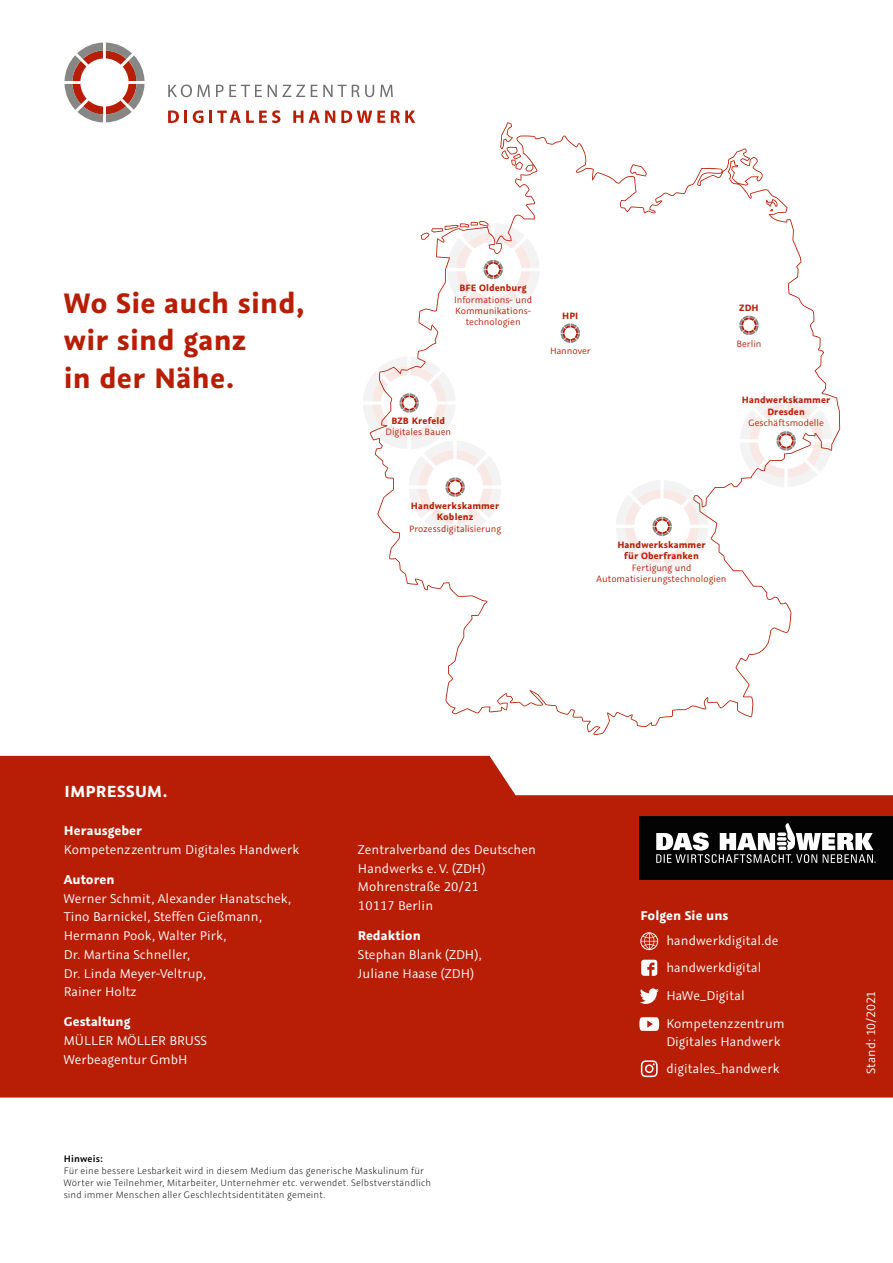
<style>
.page{position:relative;width:893px;height:1263px;background:#fff}
.page>*{position:absolute;margin:0;border:0;box-sizing:border-box;transform-origin:0 0}
.t1{font:700 31.5px/37.8px "Graublau Sans";letter-spacing:.01em;color:#b81e06}
.t2{font:700 18px "Graublau Sans";letter-spacing:.02em;color:#fff}
.t3{font:14.25px/18.8px "Graublau Sans";letter-spacing:.005em;color:#fff}
.t4{font:700 14.25px "Graublau Sans";letter-spacing:.005em;color:#fff}
.t5{font:13.5px "Graublau Sans";color:#fff}
.t6{font:300 10.5px/12px "Graublau Sans";letter-spacing:.015em;color:#000}
.t7{font:600 10.5px "Graublau Sans";letter-spacing:.015em;color:#000}
.t8{font:10.35px/11.4px "Graublau Sans";color:#b81e06;text-align:center}
.t9{font:700 10.35px/11.4px "Graublau Sans";letter-spacing:.01em;color:#b81e06;text-align:center}
</style>
<div class="page">
<svg style="left:168px;top:85px;width:42px;height:12px"></svg>
<svg style="left:216px;top:85px;width:46px;height:12px"></svg>
<svg style="left:268px;top:85px;width:37px;height:12px"></svg>
<svg style="left:311px;top:85px;width:63px;height:12px"></svg>
<svg style="left:380px;top:85px;width:13px;height:12px"></svg>
<svg style="left:168px;top:110px;width:19px;height:13px"></svg>
<svg style="left:193px;top:110px;width:87px;height:13px"></svg>
<svg style="left:293px;top:111px;width:10px;height:12px"></svg>
<svg style="left:309px;top:111px;width:26px;height:12px"></svg>
<svg style="left:341px;top:110px;width:44px;height:13px"></svg>
<svg style="left:391px;top:110px;width:24px;height:12px"></svg>
<svg style="left:65px;top:43px;width:80px;height:79px"></svg>
<div style="left:0;top:756px;width:893px;height:341px;background:#b81e06"></div>
<svg style="left:640px;top:988px;width:19px;height:16px"></svg>
<svg style="left:641px;top:960px;width:16px;height:16px"></svg>
<svg style="left:639px;top:1017px;width:20px;height:14px"></svg>
<svg style="left:640px;top:932px;width:18px;height:18px"></svg>
<svg style="left:641px;top:1060px;width:17px;height:17px"></svg>
<svg style="left:369px;top:122px;width:471px;height:613px"></svg>
<svg style="left:561px;top:323px;width:19px;height:20px"></svg>
<svg style="left:739px;top:316px;width:20px;height:19px"></svg>
<svg style="left:363px;top:357px;width:138px;height:176px"></svg>
<svg style="left:616px;top:480px;width:92px;height:93px"></svg>
<svg style="left:740px;top:395px;width:92px;height:92px"></svg>
<svg style="left:447px;top:223px;width:93px;height:93px"></svg>
<div style="left:639px;top:816px;width:253px;height:64px;background:#030304"></div>
<svg style="left:656px;top:823px;width:219px;height:40px"></svg>
<h1 class="t1" style="left:64px;top:283px;width:242px">Wo Sie auch sind, wir sind ganz<br>in der Nähe.</h1>
<p class="t9" style="left:460px;top:282px;width:69px">BFE Oldenburg</p>
<p class="t8" style="left:454px;top:294px;width:80px">Informations- und<br>Kommunikations&shy;technologien</p>
<p class="t9" style="left:562px;top:309px;width:17px">HPI</p>
<p class="t8" style="left:550px;top:345px;width:42px">Hannover</p>
<p class="t9" style="left:391px;top:415px;width:55px">BZB Krefeld</p>
<p class="t8" style="left:386px;top:426px;width:67px">Digitales Bauen</p>
<p class="t9" style="left:739px;top:301px;width:21px">ZDH</p>
<p class="t8" style="left:736px;top:338px;width:27px">Berlin</p>
<p class="t9" style="left:742px;top:394px;width:90px">Handwerkskammer<br>Dresden</p>
<p class="t8" style="left:748px;top:417px;width:77px">Geschäftsmodelle</p>
<p class="t9" style="left:411px;top:500px;width:90px">Handwerkskammer<br>Koblenz</p>
<p class="t8" style="left:409px;top:523px;width:93px">Prozessdigitalisierung</p>
<p class="t9" style="left:617px;top:539px;width:90px">Handwerkskammer für Oberfranken</p>
<p class="t8" style="left:596px;top:562px;width:132px">Fertigung und<br>Automatisierungstechnologien</p>
<p class="t2" style="left:65px;top:780px;width:104px">IMPRESSUM.</p>
<p class="t4" style="left:64px;top:821px;width:80px">Herausgeber</p>
<p class="t3" style="left:64px;top:840px;width:237px">Kompetenzzentrum Digitales Handwerk</p>
<p class="t4" style="left:64px;top:870px;width:52px">Autoren</p>
<p class="t3" style="left:64px;top:889px;width:229px">Werner Schmit, Alexander Hanatschek,<br>Tino Barnickel, Steffen Gießmann,<br>Hermann Pook, Walter Pirk,<br>Dr. Martina Schneller,<br>Dr. Linda Meyer-Veltrup,<br>Rainer Holtz</p>
<p class="t4" style="left:64px;top:1013px;width:68px">Gestaltung</p>
<p class="t3" style="left:64px;top:1031px;width:145px">MÜLLER MÖLLER BRUSS<br>Werbeagentur GmbH</p>
<p class="t3" style="left:358px;top:840px;width:180px">Zentralverband des Deutschen<br>Handwerks e. V. (ZDH)<br>Mohrenstraße 20/21<br>10117 Berlin</p>
<p class="t4" style="left:358px;top:926px;width:64px">Redaktion</p>
<p class="t3" style="left:358px;top:945px;width:125px">Stephan Blank (ZDH),<br>Juliane Haase (ZDH)</p>
<p class="t7" style="left:64px;top:1152px;width:41px">Hinweis:</p>
<p class="t6" style="left:64px;top:1165px;width:369px">Für eine bessere Lesbarkeit wird in diesem Medium das generische Maskulinum für<br>Wörter wie Teilnehmer, Mitarbeiter, Unternehmer etc. verwendet. Selbstverständlich sind immer Menschen aller Geschlechtsidentitäten gemeint.</p>
<p class="t4" style="left:640px;top:906px;width:89px">Folgen Sie uns</p>
<p class="t3" style="left:666px;top:931px;width:114px">handwerkdigital.de</p>
<p class="t3" style="left:666px;top:954px;width:120px;line-height:27.8px">handwerkdigital<br>HaWe_Digital<br>Kompetenzzentrum</p>
<p class="t3" style="left:666px;top:1032px;width:115px">Digitales Handwerk</p>
<p class="t3" style="left:666px;top:1059px;width:114px">digitales_handwerk</p>
<p class="t5" style="left:863px;top:1074px;width:85px;rotate:-90deg">Stand: 10/2021</p>
</div>
